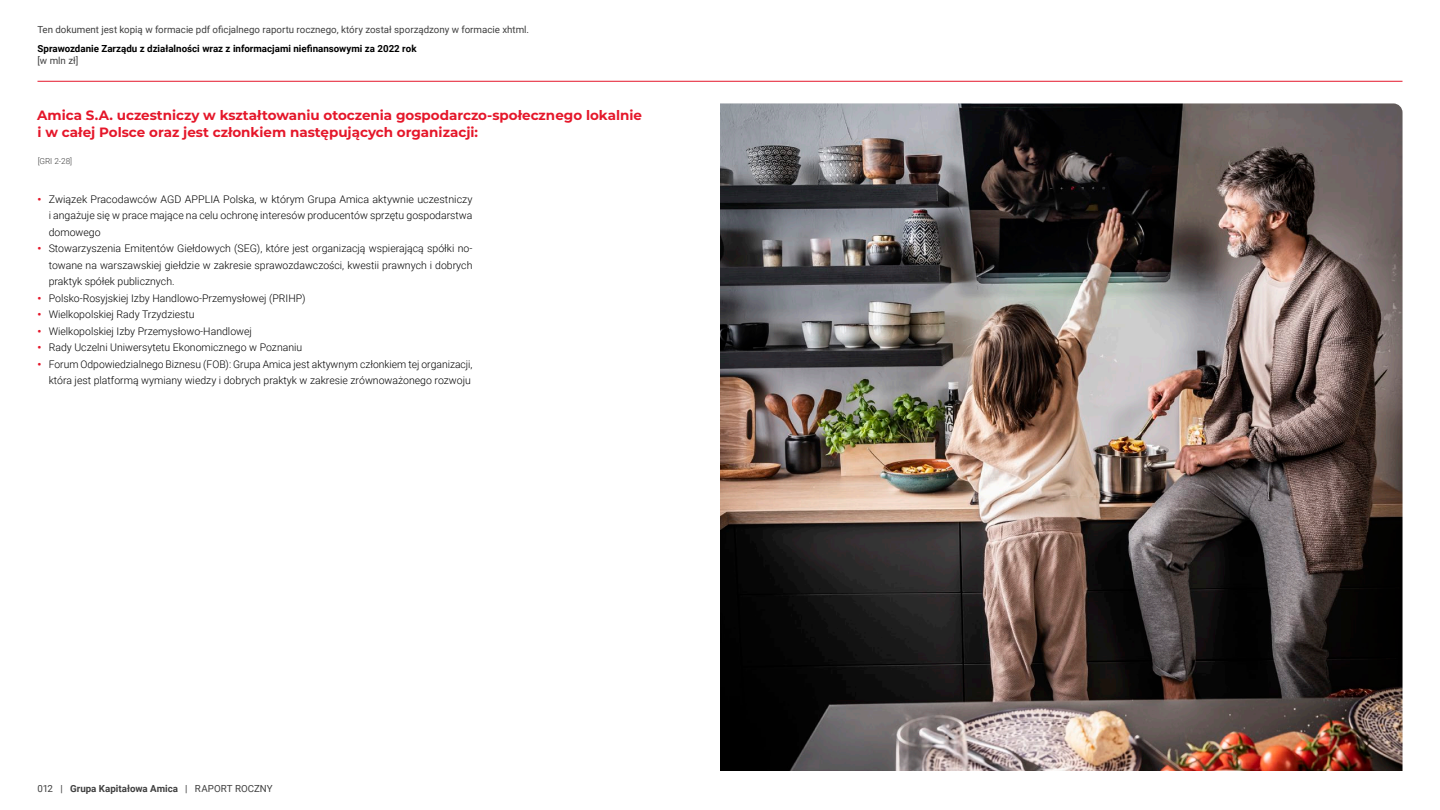
<style>
.page{position:relative;width:1440px;height:810px;background:#fff}
.page>*{position:absolute;margin:0;border:0;box-sizing:border-box;transform-origin:0 0}
.ST_05_TYTUL_00_00_po{font:700 13.5px/16.5px "Montserrat";color:#e5172a}
.t1{font:300 10.5px/16.5px "Roboto";color:#000;text-align:justify}
.t2{font:9.75px "Roboto";color:#404040}
.t3{font:700 9.75px "Roboto";color:#000}
.t4{font:700 9.75px "Roboto";color:#404040}
.TXT_pod_tabelą{font:300 8.25px "Roboto";color:#404040}
.s1{font-weight:900;color:#e5172a}
.s2{font-weight:400}
</style>
<div class="page">
<hr style="left:38px;top:81px;width:1364px;height:1px;background:#e5172a">
<img style="left:720px;top:104px;width:682px;height:667px">
<p class="t2" style="left:38px;top:23px;width:493px">Ten dokument jest kopią w formacie pdf oficjalnego raportu rocznego, który został sporządzony w formacie xhtml.</p>
<p class="t3" style="left:38px;top:42px;width:381px">Sprawozdanie Zarządu z działalności wraz z informacjami niefinansowymi za 2022 rok</p>
<p class="t2" style="left:38px;top:54px;width:42px">[w mln zł]</p>
<p class="ST_05_TYTUL_00_00_po" style="left:37px;top:106px;width:606px">Amica S.A. uczestniczy w kształtowaniu otoczenia gospodarczo-społecznego lokalnie i w całej Polsce oraz jest członkiem następujących organizacji:</p>
<p class="TXT_pod_tabelą" style="left:38px;top:155px;width:36px">[GRI 2-28]</p>
<p class="t1" style="left:49px;top:190px;width:425px;text-indent:-11px"><span class="s1">•</span> Związek Pracodawców AGD APPLIA Polska, w którym Grupa Amica aktywnie uczestniczy i angażuje się w prace mające na celu ochronę interesów producentów sprzętu gospodarstwa domowego</p>
<p class="t1" style="left:49px;top:240px;width:425px;text-indent:-11px"><span class="s1">•</span> Stowarzyszenia Emitentów Giełdowych (SEG), które jest organizacją wspierającą spółki no&shy;towane na warszawskiej giełdzie w zakresie sprawozdawczości, kwestii prawnych i dobrych praktyk spółek publicznych.</p>
<p class="t1" style="left:38px;top:289px;width:270px"><span class="s1">•</span> Polsko-Rosyjskiej Izby Handlowo-Przemysłowej (PRIHP)</p>
<p class="t1" style="left:38px;top:306px;width:159px"><span class="s1">•</span> Wielkopolskiej Rady Trzydziestu</p>
<p class="t1" style="left:38px;top:322px;width:216px"><span class="s1">•</span> Wielkopolskiej Izby Przemysłowo-Handlowej</p>
<p class="t1" style="left:38px;top:339px;width:266px"><span class="s1">•</span> Rady Uczelni Uniwersytetu Ekonomicznego w Poznaniu</p>
<p class="t1" style="left:38px;top:355px;width:437px;text-align:right"><span class="s1">•</span> Forum Odpowiedzialnego Biznesu (FOB): Grupa Amica jest aktywnym członkiem tej organizacji, która jest platformą wymiany wiedzy i dobrych praktyk w zakresie zrównoważonego rozwoju</p>
<p class="t4" style="left:38px;top:781px;width:237px"><span class="s2">012 |</span> Grupa Kapitałowa Amica <span class="s2">| RAPORT ROCZNY</span></p>
</div>
